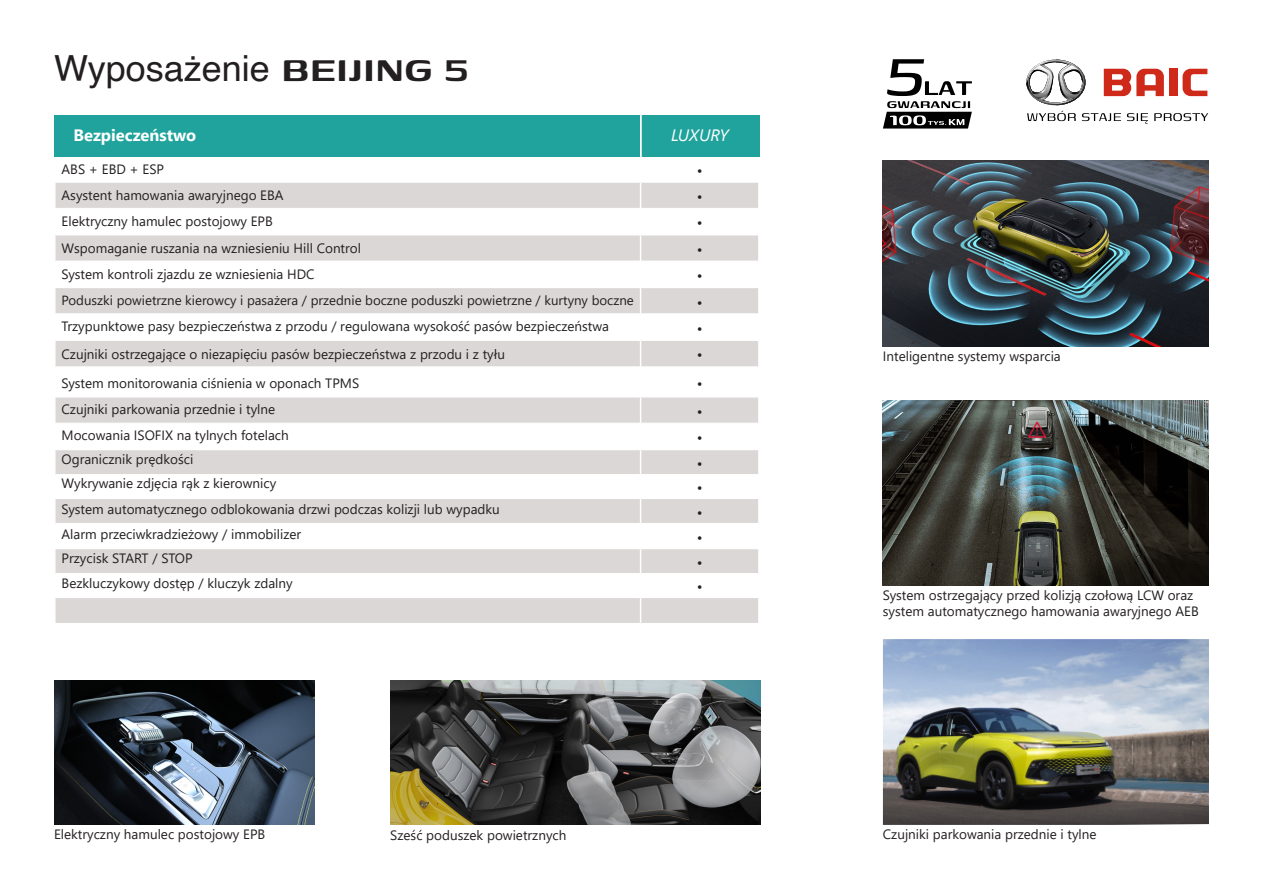
<style>
.page{position:relative;width:1263px;height:893px;background:#fff}
.page>*{position:absolute;margin:0;border:0;box-sizing:border-box;transform-origin:0 0}
.t1{font:36px "Helvetica";color:#231f20}
.t2{font:700 16.5px "Segoe UI";color:#fff}
.t3{font:italic 16.5px "Segoe UI";color:#fff}
.t4{font:13.5px/16.2px "Segoe UI";color:#231f20}
.t5{font:13.5px "Minion Pro";color:#231f20}
.t6{font:13.35px "Segoe UI";color:#231f20}
.s1{font-family:"Genos";font-weight:600;font-size:45px}
</style>
<div class="page">
<svg style="left:56px;top:183px;width:702px;height:440px;fill:#dad7d6"></svg>
<hr style="left:54px;top:234px;width:587px;height:1px;background:#fff">
<hr style="left:641px;top:234px;width:119px;height:1px;background:#fff">
<hr style="left:54px;top:287px;width:587px;height:1px;background:#fff">
<hr style="left:641px;top:287px;width:119px;height:1px;background:#fff">
<hr style="left:54px;top:339px;width:587px;height:2px;background:#fff">
<hr style="left:641px;top:339px;width:119px;height:2px;background:#fff">
<hr style="left:54px;top:396px;width:587px;height:2px;background:#fff">
<hr style="left:641px;top:396px;width:119px;height:2px;background:#fff">
<hr style="left:54px;top:449px;width:587px;height:1px;background:#fff">
<hr style="left:641px;top:449px;width:119px;height:1px;background:#fff">
<hr style="left:54px;top:498px;width:587px;height:1px;background:#fff">
<hr style="left:641px;top:498px;width:119px;height:1px;background:#fff">
<hr style="left:54px;top:548px;width:587px;height:1px;background:#fff">
<hr style="left:641px;top:548px;width:119px;height:1px;background:#fff">
<hr style="left:54px;top:597px;width:587px;height:1px;background:#fff">
<hr style="left:641px;top:597px;width:119px;height:1px;background:#fff">
<svg style="left:640px;top:182px;width:1px;height:441px"></svg>
<hr style="left:56px;top:208px;width:585px;height:1px;background:#fff">
<hr style="left:641px;top:208px;width:117px;height:1px;background:#fff">
<hr style="left:56px;top:261px;width:585px;height:1px;background:#fff">
<hr style="left:641px;top:261px;width:117px;height:1px;background:#fff">
<hr style="left:56px;top:314px;width:585px;height:1px;background:#fff">
<hr style="left:641px;top:314px;width:117px;height:1px;background:#fff">
<hr style="left:56px;top:367px;width:585px;height:1px;background:#fff">
<hr style="left:641px;top:367px;width:117px;height:1px;background:#fff">
<hr style="left:56px;top:423px;width:585px;height:1px;background:#fff">
<hr style="left:641px;top:423px;width:117px;height:1px;background:#fff">
<hr style="left:56px;top:474px;width:585px;height:1px;background:#fff">
<hr style="left:641px;top:474px;width:117px;height:1px;background:#fff">
<hr style="left:56px;top:523px;width:585px;height:1px;background:#fff">
<hr style="left:641px;top:523px;width:117px;height:1px;background:#fff">
<hr style="left:56px;top:573px;width:585px;height:1px;background:#fff">
<hr style="left:641px;top:573px;width:117px;height:1px;background:#fff">
<div style="left:54px;top:115px;width:705px;height:41px;background:#21a39d"></div>
<img style="left:883px;top:161px;width:326px;height:186px">
<img style="left:883px;top:400px;width:326px;height:186px">
<img style="left:883px;top:639px;width:326px;height:186px">
<img style="left:54px;top:680px;width:261px;height:144px">
<img style="left:390px;top:680px;width:371px;height:144px">
<hr style="left:640px;top:114px;width:1px;height:52px;background:#fff">
<svg style="left:883px;top:59px;width:89px;height:70px"></svg>
<svg style="left:1027px;top:111px;width:49px;height:10px"></svg>
<svg style="left:1082px;top:113px;width:39px;height:8px"></svg>
<svg style="left:1127px;top:113px;width:21px;height:11px"></svg>
<svg style="left:1154px;top:113px;width:54px;height:8px"></svg>
<svg style="left:1104px;top:69px;width:60px;height:27px"></svg>
<div style="left:1169px;top:69px;width:8px;height:27px;background:#ce2919"></div>
<svg style="left:1182px;top:69px;width:25px;height:27px"></svg>
<svg style="left:1026px;top:60px;width:59px;height:45px"></svg>
<h1 class="t1" style="left:54px;top:41px;width:416px">Wyposażenie <span class="s1">BEIJING 5</span></h1>
<p class="t2" style="left:74px;top:119px;width:124px">Bezpieczeństwo</p>
<p class="t3" style="left:671px;top:119px;width:59px">LUXURY</p>
<p class="t4" style="left:62px;top:160px;width:104px">ABS + EBD + ESP</p>
<p class="t5" style="left:697px;top:160px;width:7px">•</p>
<p class="t4" style="left:62px;top:186px;width:223px">Asystent hamowania awaryjnego EBA</p>
<p class="t5" style="left:697px;top:187px;width:7px">•</p>
<p class="t4" style="left:62px;top:212px;width:213px">Elektryczny hamulec postojowy EPB</p>
<p class="t5" style="left:697px;top:213px;width:7px">•</p>
<p class="t4" style="left:62px;top:239px;width:301px">Wspomaganie ruszania na wzniesieniu Hill Control</p>
<p class="t5" style="left:697px;top:239px;width:7px">•</p>
<p class="t4" style="left:62px;top:265px;width:254px">System kontroli zjazdu ze wzniesienia HDC</p>
<p class="t5" style="left:697px;top:266px;width:7px">•</p>
<p class="t6" style="left:62px;top:287px;width:574px">Poduszki powietrzne kierowcy i pasażera / przednie boczne poduszki powietrzne / kurtyny boczne</p>
<p class="t5" style="left:697px;top:292px;width:7px">•</p>
<p class="t4" style="left:62px;top:317px;width:549px">Trzypunktowe pasy bezpieczeństwa z przodu / regulowana wysokość pasów bezpieczeństwa</p>
<p class="t5" style="left:697px;top:318px;width:7px">•</p>
<p class="t4" style="left:62px;top:345px;width:445px">Czujniki ostrzegające o niezapięciu pasów bezpieczeństwa z przodu i z tyłu</p>
<p class="t5" style="left:697px;top:345px;width:7px">•</p>
<p class="t4" style="left:62px;top:373px;width:299px">System monitorowania ciśnienia w oponach TPMS</p>
<p class="t5" style="left:697px;top:373px;width:7px">•</p>
<p class="t4" style="left:62px;top:400px;width:215px">Czujniki parkowania przednie i tylne</p>
<p class="t5" style="left:697px;top:401px;width:7px">•</p>
<p class="t4" style="left:62px;top:426px;width:229px">Mocowania ISOFIX na tylnych fotelach</p>
<p class="t5" style="left:697px;top:428px;width:7px">•</p>
<p class="t4" style="left:62px;top:450px;width:133px">Ogranicznik prędkości</p>
<p class="t5" style="left:697px;top:454px;width:7px">•</p>
<p class="t4" style="left:62px;top:474px;width:216px">Wykrywanie zdjęcia rąk z kierownicy</p>
<p class="t5" style="left:697px;top:478px;width:7px">•</p>
<p class="t4" style="left:62px;top:499px;width:440px">System automatycznego odblokowania drzwi podczas kolizji lub wypadku</p>
<p class="t5" style="left:697px;top:502px;width:7px">•</p>
<p class="t4" style="left:62px;top:525px;width:241px">Alarm przeciwkradzieżowy / immobilizer</p>
<p class="t5" style="left:697px;top:527px;width:7px">•</p>
<p class="t4" style="left:62px;top:549px;width:133px">Przycisk START / STOP</p>
<p class="t5" style="left:697px;top:553px;width:7px">•</p>
<p class="t4" style="left:62px;top:574px;width:233px">Bezkluczykowy dostęp / kluczyk zdalny</p>
<p class="t5" style="left:697px;top:577px;width:7px">•</p>
<p class="t4" style="left:883px;top:347px;width:179px">Inteligentne systemy wsparcia</p>
<p class="t4" style="left:883px;top:586px;width:317px">System ostrzegający przed kolizją czołową LCW oraz system automatycznego hamowania awaryjnego AEB</p>
<p class="t4" style="left:54px;top:825px;width:213px">Elektryczny hamulec postojowy EPB</p>
<p class="t4" style="left:390px;top:826px;width:178px">Sześć poduszek powietrznych</p>
<p class="t4" style="left:883px;top:825px;width:215px">Czujniki parkowania przednie i tylne</p>
</div>
